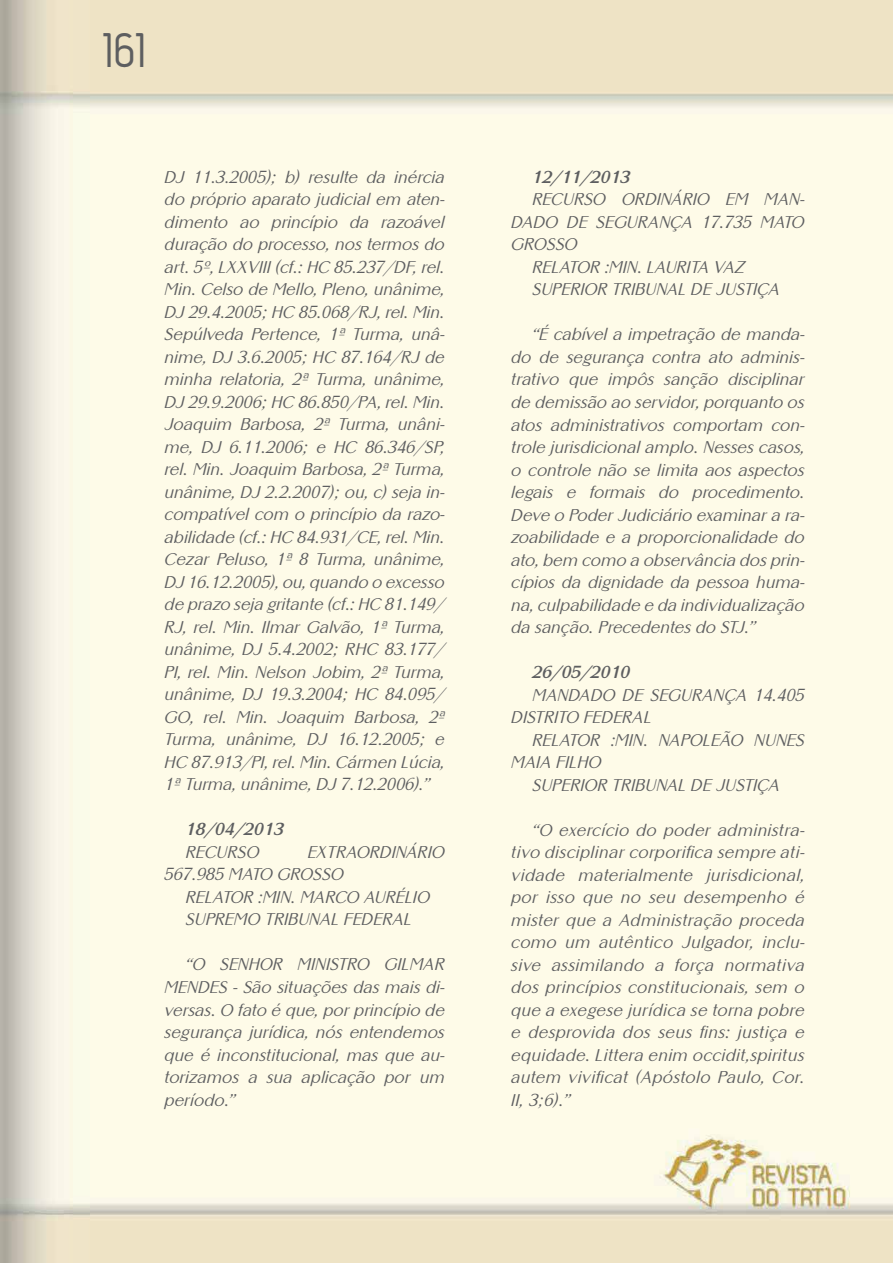
<style>
.page{position:relative;width:893px;height:1263px;background:#fff}
.page>*{position:absolute;margin:0;border:0;box-sizing:border-box;transform-origin:0 0}
.t1{font:49.5px "Zag";color:#5d5e60}
.t2{font:italic 16.5px/22.5px "Altrincham";color:#5d5e60;text-align:justify}
.t3{font:italic 700 16.5px "Altrincham";color:#5d5e60}
</style>
<div class="page">
<img style="left:0;top:0;width:893px;height:1262px">
<h1 class="t1" style="left:105px;top:35px;width:45px">161</h1>
<p class="t2" style="left:164px;top:167px;width:282px">DJ 11.3.2005); b) resulte da inércia do próprio aparato judicial em aten&shy;dimento ao princípio da razoável duração do processo, nos termos do art. 5º, LXXVIII (cf.: HC 85.237/DF, rel.<br>Min. Celso de Mello, Pleno, unânime, DJ 29.4.2005; HC 85.068/RJ, rel. Min.<br>Sepúlveda Pertence, 1ª Turma, unâ&shy;nime, DJ 3.6.2005; HC 87.164/RJ de minha relatoria, 2ª Turma, unânime, DJ 29.9.2006; HC 86.850/PA, rel. Min.<br>Joaquim Barbosa, 2ª Turma, unâni&shy;me, DJ 6.11.2006; e HC 86.346/SP, rel. Min. Joaquim Barbosa, 2ª Turma, unânime, DJ 2.2.2007); ou, c) seja in&shy;compatível com o princípio da razo&shy;abilidade (cf.: HC 84.931/CE, rel. Min.<br>Cezar Peluso, 1ª 8 Turma, unânime, DJ 16.12.2005), ou, quando o excesso de prazo seja gritante (cf.: HC 81.149/ RJ, rel. Min. Ilmar Galvão, 1ª Turma, unânime, DJ 5.4.2002; RHC 83.177/ PI, rel. Min. Nelson Jobim, 2ª Turma, unânime, DJ 19.3.2004; HC 84.095/ GO, rel. Min. Joaquim Barbosa, 2ª Turma, unânime, DJ 16.12.2005; e HC 87.913/PI, rel. Min. Cármen Lúcia, 1ª Turma, unânime, DJ 7.12.2006).”</p>
<p class="t3" style="left:186px;top:823px;width:100px">18/04/2013</p>
<p class="t2" style="left:186px;top:842px;width:75px">RECURSO</p>
<p class="t2" style="left:164px;top:842px;width:282px;text-indent:143px">EXTRAORDINÁRIO<br>567.985 MATO GROSSO</p>
<p class="t2" style="left:186px;top:887px;width:246px">RELATOR :MIN. MARCO AURÉLIO<br>SUPREMO TRIBUNAL FEDERAL</p>
<p class="t2" style="left:164px;top:954px;width:282px;text-indent:21px">“O SENHOR MINISTRO GILMAR MENDES - São situações das mais di&shy;versas. O fato é que, por princípio de segurança jurídica, nós entendemos que é inconstitucional, mas que au&shy;torizamos a sua aplicação por um período.”</p>
<p class="t3" style="left:532px;top:171px;width:100px">12/11/2013</p>
<p class="t2" style="left:532px;top:189px;width:274px">RECURSO ORDINÁRIO EM MAN-</p>
<p class="t2" style="left:511px;top:212px;width:295px">DADO DE SEGURANÇA 17.735 MATO</p>
<p class="t2" style="left:511px;top:234px;width:68px">GROSSO</p>
<p class="t2" style="left:532px;top:257px;width:214px">RELATOR :MIN. LAURITA VAZ</p>
<p class="t2" style="left:532px;top:279px;width:249px">SUPERIOR TRIBUNAL DE JUSTIÇA</p>
<p class="t2" style="left:511px;top:324px;width:295px;text-indent:21px">“É cabível a impetração de manda&shy;do de segurança contra ato adminis&shy;trativo que impôs sanção disciplinar de demissão ao servidor, porquanto os atos administrativos comportam con&shy;trole jurisdicional amplo. Nesses casos, o controle não se limita aos aspectos legais e formais do procedimento.<br>Deve o Poder Judiciário examinar a ra&shy;zoabilidade e a proporcionalidade do ato, bem como a observância dos prin&shy;cípios da dignidade da pessoa huma&shy;na, culpabilidade e da individualização da sanção. Precedentes do STJ.”</p>
<p class="t3" style="left:532px;top:666px;width:100px">26/05/2010</p>
<p class="t2" style="left:511px;top:684px;width:295px;text-indent:21px">MANDADO DE SEGURANÇA 14.405<br>DISTRITO FEDERAL</p>
<p class="t2" style="left:532px;top:729px;width:274px">RELATOR :MIN. NAPOLEÃO NUNES</p>
<p class="t2" style="left:511px;top:752px;width:92px">MAIA FILHO</p>
<p class="t2" style="left:532px;top:774px;width:249px">SUPERIOR TRIBUNAL DE JUSTIÇA</p>
<p class="t2" style="left:511px;top:819px;width:295px;text-indent:21px">“O exercício do poder administra&shy;tivo disciplinar corporifica sempre ati&shy;vidade materialmente jurisdicional, por isso que no seu desempenho é mister que a Administração proceda como um autêntico Julgador, inclu&shy;sive assimilando a força normativa dos princípios constitucionais, sem o que a exegese jurídica se torna pobre e desprovida dos seus fins: justiça e equidade. Littera enim occidit,spiritus autem vivificat (Apóstolo Paulo, Cor.<br>II, 3;6).”</p>
</div>
